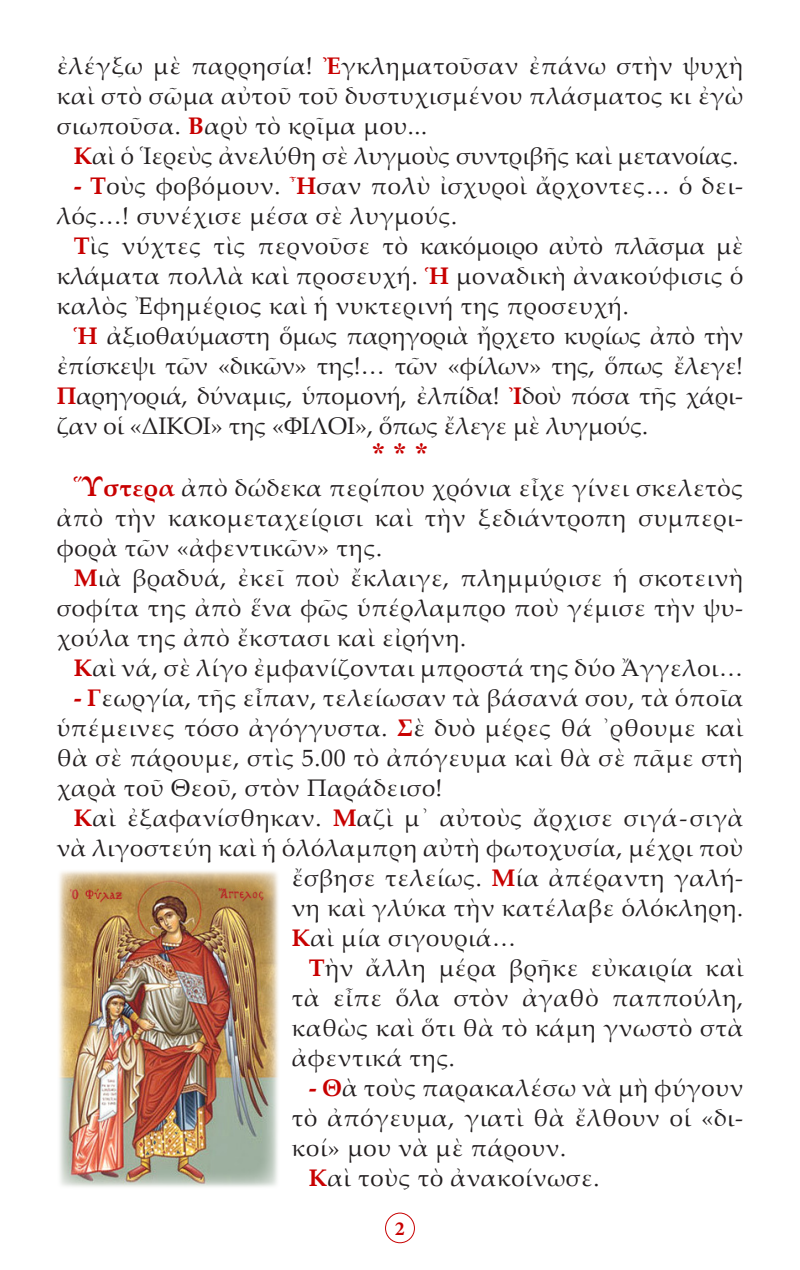
<style>
.page{position:relative;width:800px;height:1270px;background:#fff}
.page>*{position:absolute;margin:0;border:0;box-sizing:border-box;transform-origin:0 0}
.Asteriskoi{font:28px "CTOS New Times Bold Test 1";color:#c80000}
.t1{font:24px/30px "Palatino Linotype";letter-spacing:.03em;color:#231f20;text-align:justify}
.t2{font:24px "Palatino Linotype";color:#231f20}
.t3{font:700 20px "Minion Pro";color:#c80000}
.s1{font-weight:700;color:#c80000}
.s2{font-weight:700;font-size:28px;color:#c80000}
</style>
<div class="page">
<div style="left:385px;top:1213px;width:30px;height:30px;border:1px solid #c80000;border-radius:50%"></div>
<img style="left:59px;top:871px;width:220px;height:316px">
<p class="t1" style="left:57px;top:50px;width:688px">ἐλέγξω μὲ παρρησία! <span class="s1">Ἐ</span>γκληματοῦσαν ἐπάνω στὴν ψυχὴ καὶ στὸ σῶμα αὐτοῦ τοῦ δυστυχισμένου πλάσματος κι ἐγὼ σιωποῦσα. <span class="s1">Β</span>αρὺ τὸ κρῖμα μου...</p>
<p class="t2" style="left:74px;top:139px;width:666px"><span class="s1">Κ</span>αὶ ὁ Ἱερεὺς ἀνελύθη σὲ λυγμοὺς συντριβῆς καὶ μετανοίας.</p>
<p class="t1" style="left:57px;top:170px;width:688px;text-indent:17px"><span class="s1">- Τ</span>οὺς φοβόμουν. <span class="s1">Ἦ</span>σαν πολὺ ἰσχυροὶ ἄρχοντες… ὁ δει&shy;λός…! συνέχισε μέσα σὲ λυγμούς.</p>
<p class="t1" style="left:57px;top:230px;width:688px;text-indent:17px"><span class="s1">Τ</span>ὶς νύχτες τὶς περνοῦσε τὸ κακόμοιρο αὐτὸ πλᾶσμα μὲ κλάματα πολλὰ καὶ προσευχή. <span class="s1">Ἡ</span> μοναδικὴ ἀνακούφισις ὁ καλὸς Ἐφημέριος καὶ ἡ νυκτερινή της προσευχή.</p>
<p class="t1" style="left:57px;top:320px;width:688px;text-indent:17px"><span class="s1">Ἡ</span> ἀξιοθαύμαστη ὅμως παρηγοριὰ ἤρχετο κυρίως ἀπὸ τὴν ἐπίσκεψι τῶν «δικῶν» της!… τῶν «φίλων» της, ὅπως ἔλεγε!<br><span class="s1">Π</span>αρηγοριά, δύναμις, ὑπομονή, ἐλπίδα! <span class="s1">Ἰ</span>δοὺ πόσα τῆς χάρι&shy;ζαν οἱ «ΔΙΚΟΙ» της «ΦΙΛΟΙ», ὅπως ἔλεγε μὲ λυγμούς.</p>
<p class="Asteriskoi" style="left:371px;top:437px;width:59px">* * *</p>
<p class="t1" style="left:57px;top:472px;width:688px;text-indent:17px"><span class="s2">Ὕ</span><span class="s1">στερα</span> ἀπὸ δώδεκα περίπου χρόνια εἶχε γίνει σκελετὸς ἀπὸ τὴν κακομεταχείρισι καὶ τὴν ξεδιάντροπη συμπερι&shy;φορὰ τῶν «ἀφεντικῶν» της.</p>
<p class="t1" style="left:57px;top:562px;width:688px;text-indent:17px"><span class="s1">Μ</span>ιὰ βραδυά, ἐκεῖ ποὺ ἔκλαιγε, πλημμύρισε ἡ σκοτεινὴ σοφίτα της ἀπὸ ἕνα φῶς ὑπέρλαμπρο ποὺ γέμισε τὴν ψυ&shy;χούλα της ἀπὸ ἔκστασι καὶ εἰρήνη.</p>
<p class="t1" style="left:74px;top:652px;width:671px"><span class="s1">Κ</span>αὶ νά, σὲ λίγο ἐμφανίζονται μπροστά της δύο Ἄγγελοι…</p>
<p class="t1" style="left:57px;top:682px;width:688px;text-indent:17px"><span class="s1">- Γ</span>εωργία, τῆς εἶπαν, τελείωσαν τὰ βάσανά σου, τὰ ὁποῖα ὑπέμεινες τόσο ἀγόγγυστα. <span class="s1">Σ</span>ὲ δυὸ μέρες θά ᾿ρθουμε καὶ θὰ σὲ πάρουμε, στὶς 5.00 τὸ ἀπόγευμα καὶ θὰ σὲ πᾶμε στὴ χαρὰ τοῦ Θεοῦ, στὸν Παράδεισο!</p>
<p class="t1" style="left:74px;top:802px;width:671px"><span class="s1">Κ</span>αὶ ἐξαφανίσθηκαν. <span class="s1">Μ</span>αζὶ μ᾿ αὐτοὺς ἄρχισε σιγά-σιγὰ</p>
<p class="t1" style="left:57px;top:832px;width:688px">νὰ λιγοστεύη καὶ ἡ ὁλόλαμπρη αὐτὴ φωτοχυσία, μέχρι ποὺ</p>
<p class="t1" style="left:292px;top:862px;width:453px">ἔσβησε τελείως. <span class="s1">Μ</span>ία ἀπέραντη γαλή-</p>
<p class="t1" style="left:292px;top:892px;width:453px">νη καὶ γλύκα τὴν κατέλαβε ὁλόκληρη.</p>
<p class="t1" style="left:292px;top:922px;width:226px"><span class="s1">Κ</span>αὶ μία σιγουριά…</p>
<p class="t1" style="left:292px;top:952px;width:453px;text-indent:17px"><span class="s1">Τ</span>ὴν ἄλλη μέρα βρῆκε εὐκαιρία καὶ τὰ εἶπε ὅλα στὸν ἀγαθὸ παππούλη, καθὼς καὶ ὅτι θὰ τὸ κάμη γνωστὸ στὰ ἀφεντικά της.</p>
<p class="t1" style="left:292px;top:1072px;width:453px;text-indent:17px"><span class="s1">- Θ</span>ὰ τοὺς παρακαλέσω νὰ μὴ φύγουν τὸ ἀπόγευμα, γιατὶ θὰ ἔλθουν οἱ «δι&shy;κοί» μου νὰ μὲ πάρουν.</p>
<p class="t1" style="left:309px;top:1162px;width:292px"><span class="s1">Κ</span>αὶ τοὺς τὸ ἀνακοίνωσε.</p>
<p class="t3" style="left:395px;top:1214px;width:11px">2</p>
</div>
